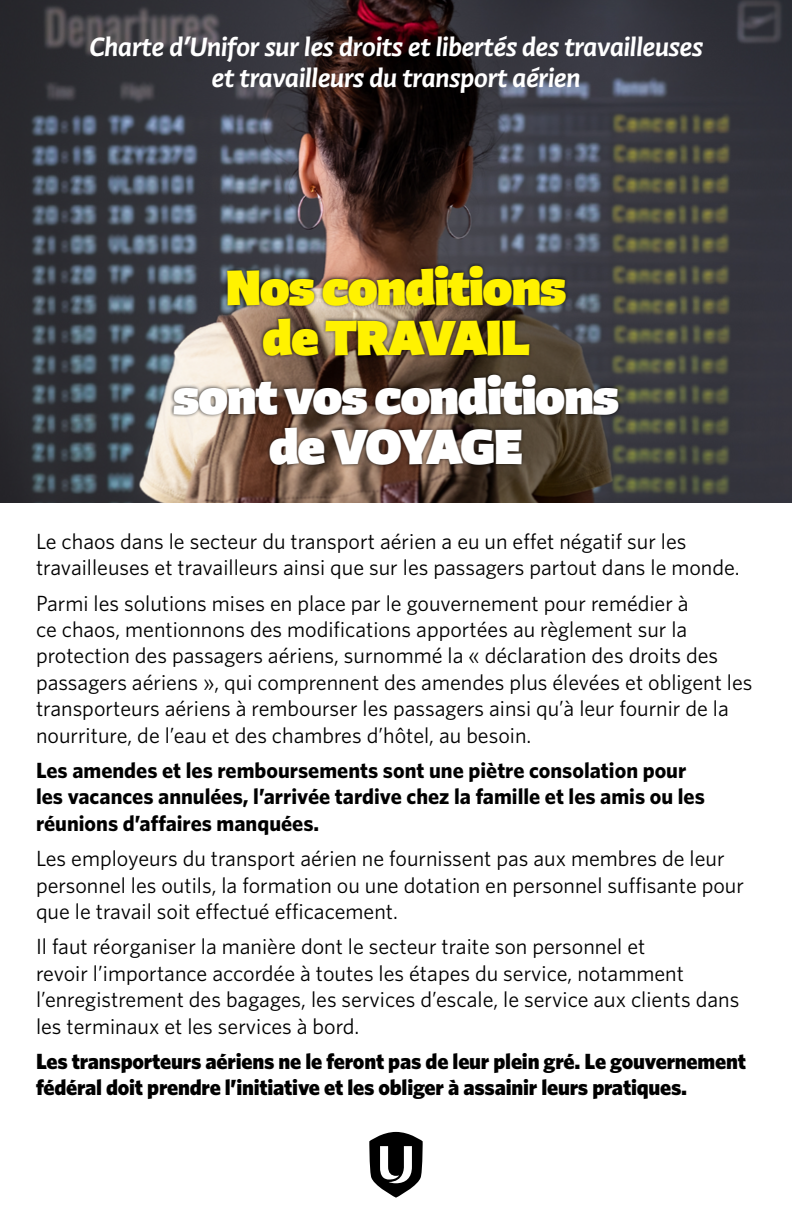
<style>
.page{position:relative;width:792px;height:1224px;background:#fff}
.page>*{position:absolute;margin:0;border:0;box-sizing:border-box;transform-origin:0 0}
.t1{font:900 48.6px/50px "Winco";letter-spacing:-.035em;color:#fff;text-align:center}
.t2{font:900 48.6px/50px "Winco";letter-spacing:-.03em;color:#fff200;text-align:center}
.t3{font:italic 700 26px/31.2px "Winco";letter-spacing:-.01em;color:#fff;text-align:center}
.t4{font:22px/26.4px "Whitney";color:#000}
.t5{font:700 22px/26.4px "Whitney";color:#000}
.t6{font:900 22px/26.4px "Whitney";letter-spacing:-.01em;color:#000}
</style>
<div class="page">
<img style="left:0;top:0;width:792px;height:503px">
<div style="left:170px;top:263px;width:452px;height:205px;background:#000;opacity:.75"></div>
<svg style="left:369px;top:1132px;width:54px;height:66px"></svg>
<p class="t3" style="left:89px;top:31px;width:615px">Charte d’Unifor sur les droits et libertés des travailleuses et travailleurs du transport aérien</p>
<h1 class="t2" style="left:225px;top:260px;width:343px">Nos conditions de TRAVAIL</h1>
<h1 class="t1" style="left:173px;top:369px;width:448px">sont vos conditions de VOYAGE</h1>
<p class="t4" style="left:36px;top:527px;width:705px">Le chaos dans le secteur du transport aérien a eu un effet négatif sur les travailleuses et travailleurs ainsi que sur les passagers partout dans le monde.</p>
<p class="t4" style="left:36px;top:589px;width:718px">Parmi les solutions mises en place par le gouvernement pour remédier à<br>ce chaos, mentionnons des modifications apportées au règlement sur la protection des passagers aériens, surnommé la « déclaration des droits des passagers aériens », qui comprennent des amendes plus élevées et obligent les transporteurs aériens à rembourser les passagers ainsi qu’à leur fournir de la nourriture, de l’eau et des chambres d’hôtel, au besoin.</p>
<p class="t5" style="left:36px;top:757px;width:670px">Les amendes et les remboursements sont une piètre consolation pour les vacances annulées, l’arrivée tardive chez la famille et les amis ou les réunions d’affaires manquées.</p>
<p class="t4" style="left:36px;top:845px;width:710px">Les employeurs du transport aérien ne fournissent pas aux membres de leur personnel les outils, la formation ou une dotation en personnel suffisante pour que le travail soit effectué efficacement.</p>
<p class="t4" style="left:36px;top:933px;width:705px">Il faut réorganiser la manière dont le secteur traite son personnel et<br>revoir l’importance accordée à toutes les étapes du service, notamment l’enregistrement des bagages, les services d’escale, le service aux clients dans les terminaux et les services à bord.</p>
<p class="t6" style="left:36px;top:1048px;width:712px">Les transporteurs aériens ne le feront pas de leur plein gré. Le gouvernement fédéral doit prendre l’initiative et les obliger à assainir leurs pratiques.</p>
</div>
